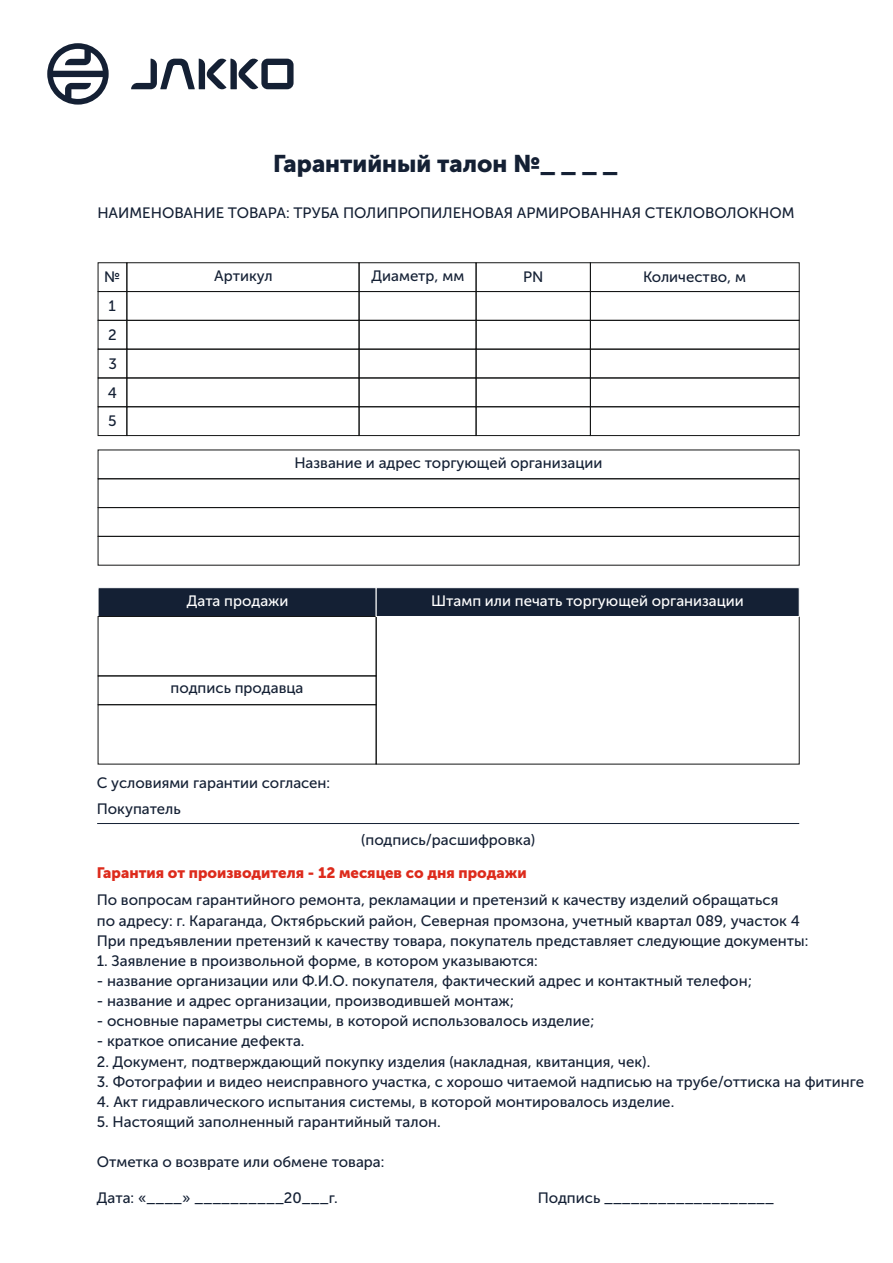
<style>
.page{position:relative;width:893px;height:1263px;background:#fff}
.page>*{position:absolute;margin:0;border:0;box-sizing:border-box;transform-origin:0 0}
.t1{font:24px "Museo Sans Cyrl 900";color:#142034}
.t2{font:15px/28.8px "Museo Sans Cyrl 500";color:#142034}
.t3{font:15px "Museo Sans Cyrl 500";color:#fff}
.t4{font:15px "Museo Sans Cyrl 900";color:#dd2b1c}
</style>
<div class="page">
<svg style="left:131px;top:58px;width:163px;height:32px"></svg>
<svg style="left:47px;top:43px;width:62px;height:62px"></svg>
<div style="left:98px;top:262px;width:29px;height:30px;border:1px solid #151616"></div>
<div style="left:98px;top:291px;width:29px;height:30px;border:1px solid #151616"></div>
<div style="left:98px;top:320px;width:29px;height:30px;border:1px solid #151616"></div>
<div style="left:98px;top:349px;width:29px;height:29px;border:1px solid #151616"></div>
<div style="left:98px;top:377px;width:29px;height:30px;border:1px solid #151616"></div>
<div style="left:98px;top:406px;width:29px;height:30px;border:1px solid #151616"></div>
<div style="left:126px;top:262px;width:233px;height:30px;border:1px solid #151616"></div>
<div style="left:126px;top:291px;width:233px;height:30px;border:1px solid #151616"></div>
<div style="left:126px;top:320px;width:233px;height:30px;border:1px solid #151616"></div>
<div style="left:126px;top:349px;width:233px;height:29px;border:1px solid #151616"></div>
<div style="left:126px;top:377px;width:233px;height:30px;border:1px solid #151616"></div>
<div style="left:126px;top:406px;width:233px;height:30px;border:1px solid #151616"></div>
<div style="left:359px;top:262px;width:117px;height:30px;border:1px solid #151616"></div>
<div style="left:359px;top:291px;width:117px;height:30px;border:1px solid #151616"></div>
<div style="left:359px;top:320px;width:117px;height:30px;border:1px solid #151616"></div>
<div style="left:359px;top:349px;width:117px;height:29px;border:1px solid #151616"></div>
<div style="left:359px;top:377px;width:117px;height:30px;border:1px solid #151616"></div>
<div style="left:359px;top:406px;width:117px;height:30px;border:1px solid #151616"></div>
<div style="left:476px;top:262px;width:115px;height:30px;border:1px solid #151616"></div>
<div style="left:476px;top:291px;width:115px;height:30px;border:1px solid #151616"></div>
<div style="left:476px;top:320px;width:115px;height:30px;border:1px solid #151616"></div>
<div style="left:476px;top:349px;width:115px;height:29px;border:1px solid #151616"></div>
<div style="left:476px;top:377px;width:115px;height:30px;border:1px solid #151616"></div>
<div style="left:476px;top:406px;width:115px;height:30px;border:1px solid #151616"></div>
<div style="left:590px;top:262px;width:210px;height:30px;border:1px solid #151616"></div>
<div style="left:590px;top:291px;width:210px;height:30px;border:1px solid #151616"></div>
<div style="left:590px;top:320px;width:210px;height:30px;border:1px solid #151616"></div>
<div style="left:590px;top:349px;width:210px;height:29px;border:1px solid #151616"></div>
<div style="left:590px;top:377px;width:210px;height:30px;border:1px solid #151616"></div>
<div style="left:590px;top:406px;width:210px;height:30px;border:1px solid #151616"></div>
<div style="left:98px;top:478px;width:702px;height:30px;border:1px solid #151616"></div>
<div style="left:98px;top:507px;width:702px;height:30px;border:1px solid #151616"></div>
<div style="left:98px;top:536px;width:702px;height:30px;border:1px solid #151616"></div>
<div style="left:98px;top:675px;width:279px;height:30px;border:1px solid #151616"></div>
<div style="left:98px;top:704px;width:279px;height:60px;border:1px solid #151616"></div>
<svg style="left:97px;top:587px;width:703px;height:30px;background:#222d40"></svg>
<hr style="left:97px;top:823px;width:702px;height:1px;background:#142034">
<h1 class="t1" style="left:273px;top:154px;width:346px">Гарантийный талон №_ _ _ _</h1>
<p class="t2" style="left:97px;top:200px;width:699px">НАИМЕНОВАНИЕ ТОВАРА: ТРУБА ПОЛИПРОПИЛЕНОВАЯ АРМИРОВАННАЯ СТЕКЛОВОЛОКНОМ</p>
<p class="t2" style="left:104px;top:264px;width:17px">№<br>1<br>2<br>3<br>4<br>5</p>
<p class="t2" style="left:214px;top:263px;width:60px">Артикул</p>
<p class="t2" style="left:371px;top:263px;width:94px">Диаметр, мм</p>
<p class="t2" style="left:523px;top:264px;width:22px">РN</p>
<p class="t2" style="left:643px;top:263px;width:104px">Количество, м</p>
<p class="t2" style="left:294px;top:450px;width:310px">Название и адрес торгующей организации</p>
<p class="t3" style="left:187px;top:595px;width:103px">Дата продажи</p>
<p class="t2" style="left:171px;top:674px;width:134px">подпись продавца</p>
<p class="t2" style="left:97px;top:771px;width:235px;line-height:25.5px">С условиями гарантии согласен:<br>Покупатель</p>
<p class="t3" style="left:431px;top:594px;width:314px">Штамп или печать торгующей организации</p>
<p class="t2" style="left:361px;top:827px;width:175px">(подпись/расшифровка)</p>
<p class="t4" style="left:97px;top:866px;width:431px">Гарантия от производителя - 12 месяцев со дня продажи</p>
<p class="t2" style="left:97px;top:892px;width:713px;line-height:20.1px">По вопросам гарантийного ремонта, рекламации и претензий к качеству изделий обращаться<br>по адресу: г. Караганда, Октябрьский район, Северная промзона, учетный квартал 089, участок 4<br>При предъявлении претензий к качеству товара, покупатель представляет следующие документы:</p>
<p class="t2" style="left:97px;top:948px;width:443px">1. Заявление в произвольной форме, в котором указываются:</p>
<p class="t2" style="left:97px;top:968px;width:657px">- название организации или Ф.И.О. покупателя, фактический адрес и контактный телефон;</p>
<p class="t2" style="left:97px;top:988px;width:419px">- название и адрес организации, производившей монтаж;</p>
<p class="t2" style="left:97px;top:1008px;width:499px">- основные параметры системы, в которой использовалось изделие;</p>
<p class="t2" style="left:97px;top:1028px;width:209px">- краткое описание дефекта.</p>
<p class="t2" style="left:97px;top:1048px;width:555px">2. Документ, подтверждающий покупку изделия (накладная, квитанция, чек).</p>
<p class="t2" style="left:97px;top:1068px;width:769px">3. Фотографии и видео неисправного участка, с хорошо читаемой надписью на трубе/оттиска на фитинге</p>
<p class="t2" style="left:97px;top:1089px;width:579px">4. Акт гидравлического испытания системы, в которой монтировалось изделие.</p>
<p class="t2" style="left:97px;top:1109px;width:346px">5. Настоящий заполненный гарантийный талон.</p>
<p class="t2" style="left:97px;top:1149px;width:289px">Отметка о возврате или обмене товара:</p>
<p class="t2" style="left:97px;top:1185px;width:242px">Дата: «____» __________20___г.</p>
<p class="t2" style="left:538px;top:1185px;width:238px">Подпись ___________________</p>
</div>
